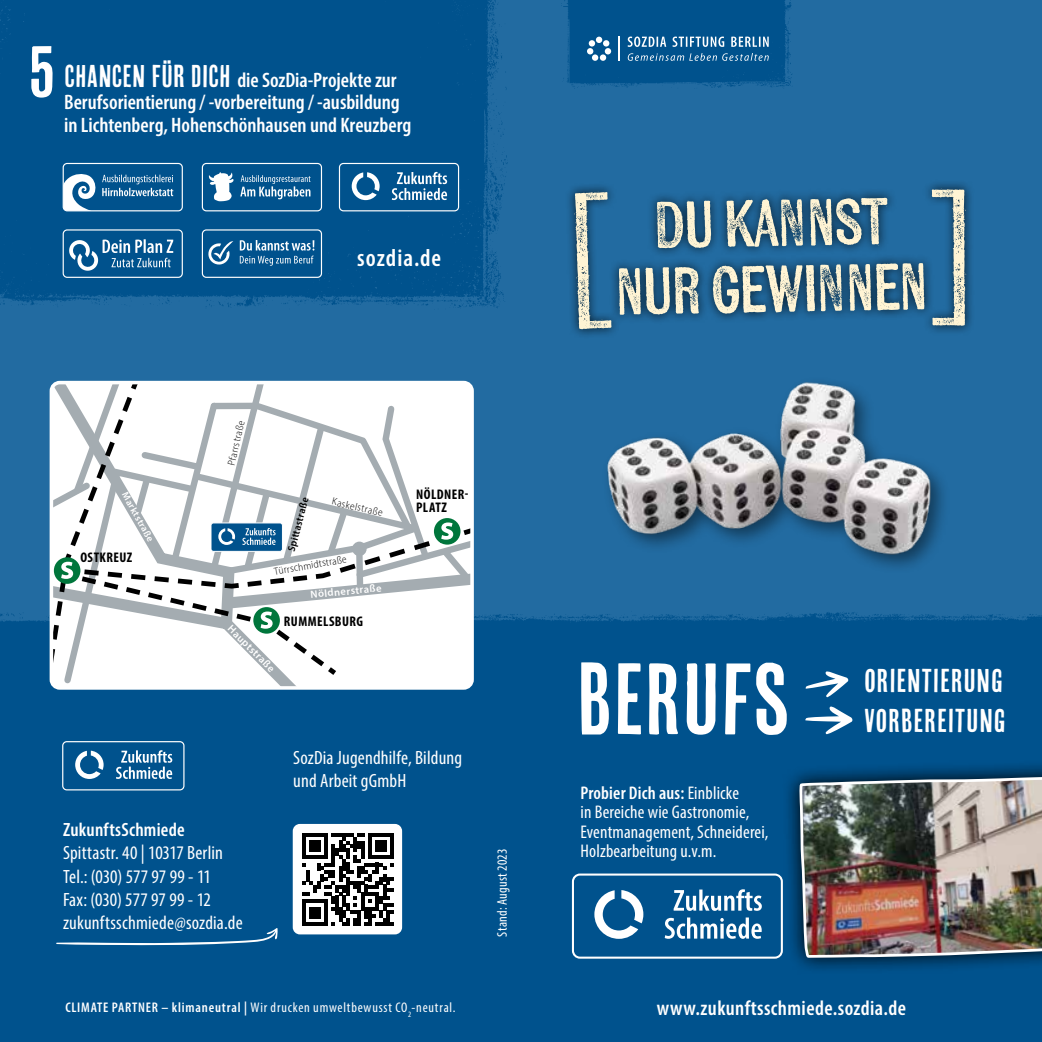
<style>
.page{position:relative;width:1042px;height:1042px;background:#fff}
.page>*{position:absolute;margin:0;border:0;box-sizing:border-box;transform-origin:0 0}
.t1{font:100.98px "Cheap Pine Sans";letter-spacing:.005em;color:#fff}
.t2{font:72.8px "Cheap Pine Sans";color:#fff}
.t3{font:65.8px/65.8px "Kiln Sans";color:#fff4d4;text-align:center}
.t4{font:33.07px/40.2px "Cheap Pine Sans";letter-spacing:.02em;color:#fff}
.t5{font:600 condensed 24.5px "Myriad Pro";letter-spacing:.04em;color:#fff}
.t6{font:600 condensed 21px/22.8px "Myriad Pro";color:#fff}
.t7{font:600 condensed 21px "Myriad Pro";letter-spacing:.02em;color:#fff}
.t8{font:condensed 19.25px/23.1px "Myriad Pro";letter-spacing:.01em;color:#fff}
.t9{font:600 condensed 19.25px "Myriad Pro";letter-spacing:.015em;color:#fff}
.t10{font:condensed 18.38px/19.2px "Myriad Pro";letter-spacing:.01em;color:#fff}
.t11{font:condensed 14px "Myriad Pro";letter-spacing:.055em;color:#fff}
.t12{font:700 condensed 14px/12.8px "Myriad Pro";letter-spacing:.03em;color:#000}
.t13{font:condensed 14px "Myriad Pro";letter-spacing:.02em;color:#fff}
.t14{font:300 semi-condensed 10.5px "Myriad Pro";color:#000}
.t15{font:600 10.5px "Myriad Pro";color:#fff}
.t16{font:600 semi-condensed 10.5px "Myriad Pro";color:#000}
.t17{font:600 9.62px "Myriad Pro";color:#fff}
.s1{font-family:"Cheap Pine Sans";font-weight:400;font-stretch:normal;font-size:31.5px}
.s2{font-weight:600}
</style>
<div class="page">
<div style="left:0;top:0;width:1042px;height:1007px;background:#226ba1"></div>
<div style="left:0;top:697px;width:1042px;height:345px;background:#00528d"></div>
<img style="left:561px;top:0;width:231px;height:89px">
<svg style="left:627px;top:37px;width:142px;height:10px"></svg>
<svg style="left:628px;top:53px;width:141px;height:8px"></svg>
<svg style="left:619px;top:37px;width:1px;height:24px"></svg>
<div style="left:600px;top:54px;width:6px;height:7px;background:#fff;border-radius:50%"></div>
<svg style="left:587px;top:37px;width:24px;height:17px"></svg>
<div style="left:592px;top:54px;width:6px;height:7px;background:#fff;border-radius:50%"></div>
<div style="left:603px;top:40px;width:6px;height:7px;background:#fff;border-radius:50%"></div>
<img style="left:0;top:598px;width:1042px;height:100px">
<img style="left:0;top:0;width:508px;height:308px">
<div style="left:63px;top:163px;width:119px;height:48px;background:#00528d;border-radius:4px"></div>
<div style="left:63px;top:163px;width:120px;height:48px;border:1px solid #fff;border-radius:4px"></div>
<svg style="left:63px;top:171px;width:110px;height:40px"></svg>
<div style="left:63px;top:230px;width:119px;height:47px;background:#00528d;border-radius:4px"></div>
<div style="left:63px;top:229px;width:120px;height:49px;border:1px solid #fff;border-radius:4px"></div>
<svg style="left:69px;top:239px;width:104px;height:32px"></svg>
<div style="left:202px;top:163px;width:119px;height:48px;background:#00528d;border-radius:4px"></div>
<svg style="left:209px;top:172px;width:25px;height:29px"></svg>
<div style="left:202px;top:163px;width:120px;height:48px;border:1px solid #fff;border-radius:4px"></div>
<svg style="left:240px;top:175px;width:71px;height:24px"></svg>
<div style="left:339px;top:163px;width:119px;height:48px;background:#00528d;border-radius:4px"></div>
<div style="left:339px;top:163px;width:120px;height:48px;border:1px solid #fff;border-radius:4px"></div>
<svg style="left:392px;top:172px;width:55px;height:28px"></svg>
<svg style="left:352px;top:172px;width:28px;height:28px"></svg>
<div style="left:202px;top:230px;width:119px;height:47px;background:#00528d;border-radius:4px"></div>
<div style="left:202px;top:229px;width:120px;height:49px;border:1px solid #fff;border-radius:4px"></div>
<svg style="left:208px;top:241px;width:25px;height:24px"></svg>
<svg style="left:240px;top:240px;width:74px;height:26px"></svg>
<div style="left:62px;top:741px;width:122px;height:49px;border:1px solid #fff;border-radius:4px"></div>
<svg style="left:116px;top:750px;width:56px;height:29px"></svg>
<svg style="left:75px;top:750px;width:29px;height:29px"></svg>
<svg style="left:788px;top:765px;width:254px;height:204px;fill:#00487c"></svg>
<img style="left:796px;top:775px;width:246px;height:186px">
<svg style="left:805px;top:671px;width:44px;height:26px"></svg>
<svg style="left:805px;top:706px;width:48px;height:28px"></svg>
<div style="left:572px;top:873px;width:211px;height:85px;border:2px solid #fff;border-radius:7px"></div>
<svg style="left:665px;top:889px;width:97px;height:50px"></svg>
<svg style="left:594px;top:890px;width:49px;height:49px"></svg>
<div style="left:565px;top:179px;width:410px;height:160px;background:#000;opacity:.75"></div>
<svg style="left:574px;top:191px;width:37px;height:138px"></svg>
<svg style="left:932px;top:189px;width:34px;height:137px"></svg>
<img style="left:607px;top:382px;width:337px;height:186px">
<div style="left:293px;top:824px;width:109px;height:110px;background:#fff;border-radius:7px"></div>
<svg style="left:302px;top:833px;width:92px;height:92px"></svg>
<svg style="left:51px;top:383px;width:421px;height:305px;background:#e4e8e9"></svg>
<svg style="left:56px;top:928px;width:222px;height:17px"></svg>
<h2 class="t2" style="left:28px;top:32px;width:30px">5</h2>
<p class="t6" style="left:64px;top:68px;width:349px"><span class="s1">CHANCEN FÜR DICH</span> die SozDia-Projekte zur<br>Berufsorientierung / -vorbereitung / -ausbildung in Lichtenberg, Hohenschönhausen und Kreuzberg</p>
<p class="t5" style="left:357px;top:243px;width:85px">sozdia.de</p>
<p class="t17" style="left:130px;top:490px;width:57px;rotate:61deg">Marktstraße</p>
<p class="t12" style="left:80px;top:550px;width:53px">OSTKREUZ</p>
<p class="t14" style="left:225px;top:464px;width:47px;rotate:-77deg">Pfarrstraße</p>
<p class="t16" style="left:285px;top:549px;width:57px;rotate:-75deg">Spittastraße</p>
<p class="t14" style="left:334px;top:495px;width:53px;rotate:13deg">Kaskelstraße</p>
<p class="t14" style="left:273px;top:565px;width:75px;rotate:-10deg">Türrschmidtstraße</p>
<p class="t15" style="left:310px;top:588px;width:73px;rotate:-6deg">Nöldnerstraße</p>
<p class="t15" style="left:234px;top:622px;width:63px;rotate:45deg">Hauptstraße</p>
<p class="t12" style="left:284px;top:614px;width:81px">RUMMELSBURG</p>
<p class="t12" style="left:416px;top:488px;width:54px">NÖLDNER-<br>PLATZ</p>
<p class="t9" style="left:63px;top:818px;width:123px">ZukunftsSchmiede</p>
<p class="t8" style="left:63px;top:841px;width:181px">Spittastr. 40 | 10317 Berlin<br>Tel.: (030) 577 97 99 - 11<br>Fax: (030) 577 97 99 - 12 zukunftsschmiede@sozdia.de</p>
<p class="t8" style="left:293px;top:745px;width:170px">SozDia Jugendhilfe, Bildung und Arbeit gGmbH</p>
<p class="t11" style="left:65px;top:999px;width:392px"><span class="s2">CLIMATE PARTNER – klimaneutral |</span> Wir drucken umweltbewusst CO<sub>2</sub>-neutral.</p>
<p class="t13" style="left:493px;top:936px;width:90px;rotate:-90deg">Stand: August 2023</p>
<h3 class="t3" style="left:613px;top:192px;width:314px;rotate:-1deg">Du kann st nur gewinn en</h3>
<h1 class="t1" style="left:576px;top:644px;width:215px">BERUFS</h1>
<h3 class="t4" style="left:864px;top:660px;width:143px">ORIENTIERUNG<br>VORBEREITUNG</h3>
<p class="t10" style="left:580px;top:783px;width:189px"><span class="s2">Probier Dich aus:</span> Einblicke<br>in Bereiche wie Gastronomie,<br>Eventmanagement, Schneiderei,<br>Holzbearbeitung u.v.m.</p>
<p class="t7" style="left:657px;top:995px;width:251px">www.zukunftsschmiede.sozdia.de</p>
</div>
